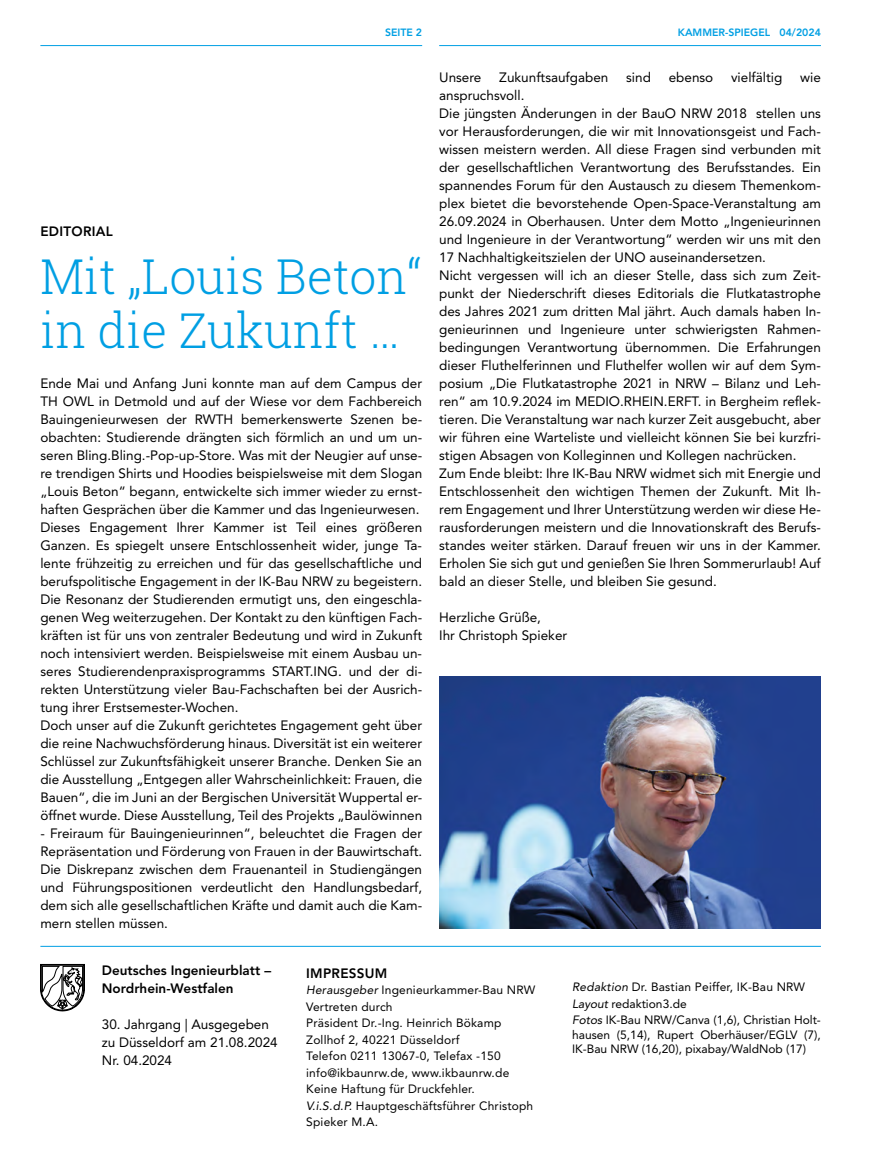
<style>
.page{position:relative;width:872px;height:1170px;background:#fff}
.page>*{position:absolute;margin:0;border:0;box-sizing:border-box;transform-origin:0 0}
.t1{font:300 48px/54px "Roboto Slab";color:#009fe3}
.t2{font:13.5px/18px "Avenir LT Std";color:#000}
.t3{font:800 13.5px/18px "Avenir LT Std";color:#000}
.t4{font:800 13.5px "Avenir LT Std";letter-spacing:.02em;color:#000}
.t5{font:12px/16.5px "Avenir LT Std";letter-spacing:.015em;color:#000}
.t6{font:800 10.5px "Avenir LT Std";color:#009fe3}
.s1{font-style:italic}
</style>
<div class="page">
<svg style="left:40px;top:964px;width:45px;height:47px"></svg>
<hr style="left:439px;top:45px;width:382px;height:1px;background:#009fe3">
<hr style="left:40px;top:45px;width:382px;height:1px;background:#009fe3">
<hr style="left:40px;top:946px;width:781px;height:1px;background:#009fe3">
<img style="left:439px;top:676px;width:382px;height:252px">
<p class="t6" style="left:385px;top:26px;width:39px">SEITE 2</p>
<p class="t6" style="left:678px;top:26px;width:145px">KAMMER-SPIEGEL 04/2024</p>
<p class="t4" style="left:40px;top:223px;width:74px">EDITORIAL</p>
<h1 class="t1" style="left:40px;top:248px;width:382px">Mit „Louis Beton“ in die Zukunft …</h1>
<p class="t2" style="left:40px;top:374px;width:383px">Ende Mai und Anfang Juni konnte man auf dem Campus der TH OWL in Detmold und auf der Wiese vor dem Fachbereich Bauingenieurwesen der RWTH bemerkenswerte Szenen be&shy;obachten: Studierende drängten sich förmlich an und um un&shy;seren Bling.Bling.-Pop-up-Store. Was mit der Neugier auf unse&shy;re trendigen Shirts und Hoodies beispielsweise mit dem Slogan „Louis Beton“ begann, entwickelte sich immer wieder zu ernst&shy;haften Gesprächen über die Kammer und das Ingenieurwesen.<br>Dieses Engagement Ihrer Kammer ist Teil eines größeren Ganzen. Es spiegelt unsere Entschlossenheit wider, junge Ta&shy;lente frühzeitig zu erreichen und für das gesellschaftliche und berufspolitische Engagement in der IK-Bau NRW zu begeistern.<br>Die Resonanz der Studierenden ermutigt uns, den eingeschla&shy;genen Weg weiterzugehen. Der Kontakt zu den künftigen Fach&shy;kräften ist für uns von zentraler Bedeutung und wird in Zukunft noch intensiviert werden. Beispielsweise mit einem Ausbau un&shy;seres Studierendenpraxisprogramms START.ING. und der di&shy;rekten Unterstützung vieler Bau-Fachschaften bei der Ausrich&shy;tung ihrer Erstsemester-Wochen.<br>Doch unser auf die Zukunft gerichtetes Engagement geht über die reine Nachwuchsförderung hinaus. Diversität ist ein weiterer Schlüssel zur Zukunftsfähigkeit unserer Branche. Denken Sie an die Ausstellung „Entgegen aller Wahrscheinlichkeit: Frauen, die Bauen“, die im Juni an der Bergischen Universität Wuppertal er&shy;öffnet wurde. Diese Ausstellung, Teil des Projekts „Baulöwinnen</p>
<p class="t2" style="left:40px;top:824px;width:383px;text-align:justify">- Freiraum für Bauingenieurinnen“, beleuchtet die Fragen der Repräsentation und Förderung von Frauen in der Bauwirtschaft.<br>Die Diskrepanz zwischen dem Frauenanteil in Studiengängen und Führungspositionen verdeutlicht den Handlungsbedarf, dem sich alle gesellschaftlichen Kräfte und damit auch die Kam&shy;mern stellen müssen.</p>
<p class="t2" style="left:439px;top:68px;width:44px">Unsere</p>
<p class="t2" style="left:499px;top:68px;width:111px">Zukunftsaufgaben</p>
<p class="t2" style="left:626px;top:68px;width:26px">sind</p>
<p class="t2" style="left:669px;top:68px;width:46px">ebenso</p>
<p class="t2" style="left:731px;top:68px;width:53px">vielfältig</p>
<p class="t2" style="left:800px;top:68px;width:22px">wie</p>
<p class="t2" style="left:439px;top:86px;width:383px">anspruchsvoll.<br>Die jüngsten Änderungen in der BauO NRW 2018 stellen uns vor Herausforderungen, die wir mit Innovationsgeist und Fach&shy;wissen meistern werden. All diese Fragen sind verbunden mit der gesellschaftlichen Verantwortung des Berufsstandes. Ein spannendes Forum für den Austausch zu diesem Themenkom&shy;plex bietet die bevorstehende Open-Space-Veranstaltung am 26.09.2024 in Oberhausen. Unter dem Motto „Ingenieurinnen und Ingenieure in der Verantwortung“ werden wir uns mit den 17 Nachhaltigkeitszielen der UNO auseinandersetzen.<br>Nicht vergessen will ich an dieser Stelle, dass sich zum Zeit&shy;punkt der Niederschrift dieses Editorials die Flutkatastrophe des Jahres 2021 zum dritten Mal jährt. Auch damals haben In&shy;genieurinnen und Ingenieure unter schwierigsten Rahmen&shy;bedingungen Verantwortung übernommen. Die Erfahrungen dieser Fluthelferinnen und Fluthelfer wollen wir auf dem Sym&shy;posium „Die Flutkatastrophe 2021 in NRW – Bilanz und Leh&shy;ren“ am 10.9.2024 im MEDIO.RHEIN.ERFT. in Bergheim reflek&shy;tieren. Die Veranstaltung war nach kurzer Zeit ausgebucht, aber wir führen eine Warteliste und vielleicht können Sie bei kurzfri&shy;stigen Absagen von Kolleginnen und Kollegen nachrücken.<br>Zum Ende bleibt: Ihre IK-Bau NRW widmet sich mit Energie und Entschlossenheit den wichtigen Themen der Zukunft. Mit Ih&shy;rem Engagement und Ihrer Unterstützung werden wir diese He&shy;rausforderungen meistern und die Innovationskraft des Berufs&shy;standes weiter stärken. Darauf freuen wir uns in der Kammer.<br>Erholen Sie sich gut und genießen Sie Ihren Sommerurlaub! Auf bald an dieser Stelle, und bleiben Sie gesund.</p>
<p class="t2" style="left:439px;top:608px;width:130px">Herzliche Grüße,<br>Ihr Christoph Spieker</p>
<p class="t3" style="left:102px;top:960px;width:171px">Deutsches Ingenieurblatt –<br>Nordrhein-Westfalen</p>
<p class="t2" style="left:102px;top:1014px;width:177px">30. Jahrgang | Ausgegeben zu Düsseldorf am 21.08.2024<br>Nr. 04.2024</p>
<p class="t4" style="left:306px;top:965px;width:83px">IMPRESSUM</p>
<p class="t5" style="left:306px;top:981px;width:230px"><span class="s1">Herausgeber</span> Ingenieurkammer-Bau NRW<br>Vertreten durch<br>Präsident Dr.-Ing. Heinrich Bökamp<br>Zollhof 2, 40221 Düsseldorf<br>Telefon 0211 13067-0, Telefax -150 info@ikbaunrw.de, www.ikbaunrw.de<br>Keine Haftung für Druckfehler.<br><span class="s1">V.i.S.d.P.</span> Hauptgeschäftsführer Christoph<br>Spieker M.A.</p>
<p class="t5" style="left:572px;top:979px;width:250px"><span class="s1">Redaktion</span> Dr. Bastian Peiffer, IK-Bau NRW<br><span class="s1">Layout</span> redaktion3.de<br><span class="s1">Fotos</span> IK-Bau NRW/Canva (1,6), Christian Holt-</p>
<p class="t5" style="left:572px;top:1027px;width:250px;line-height:14.4px">hausen (5,14), Rupert Oberhäuser/EGLV (7),<br>IK-Bau NRW (16,20), pixabay/WaldNob (17)</p>
</div>
